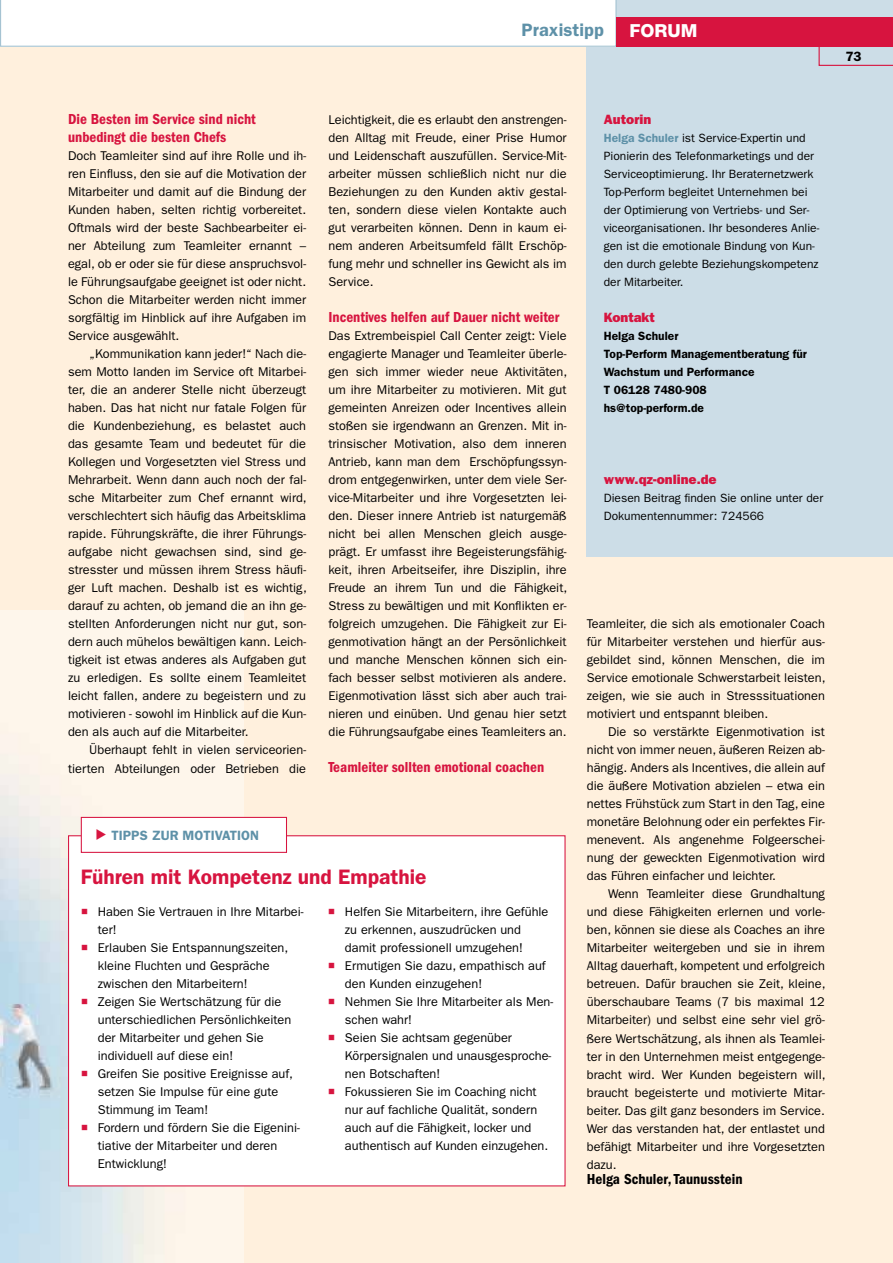
<style>
.page{position:relative;width:893px;height:1263px;background:#fff0dd}
.page>*{position:absolute;margin:0;border:0;box-sizing:border-box;transform-origin:0 0}
.t1{font:600 21px "ITC Franklin Gothic Std";color:#d7143f}
.t2{font:600 18px "ITC Franklin Gothic Std";letter-spacing:.005em;color:#5e91a8}
.t3{font:800 18px "Helvetica Neue LT Std";color:#fff}
.t4{font:15px/18px "ITC Franklin Gothic Std Dm Cd";color:#d7143f}
.t5{font:15px "ITC Franklin Gothic Std Dm Cd";letter-spacing:.005em;color:#000}
.t6{font:13.5px "ITC Franklin Gothic Std Hvy";color:#d7143f}
.t7{font:600 13.5px "ITC Franklin Gothic Std";color:#5e91a8}
.t8{font:600 13.5px "ITC Franklin Gothic Std";color:#000}
.t9{font:12.75px/18px "ITC Franklin Gothic Std";color:#000;text-align:justify}
.t10{font:12px/18px "ITC Franklin Gothic Std";color:#000}
.t11{font:600 12px/18px "ITC Franklin Gothic Std";color:#000}
.s1{font-weight:600;color:#5e91a8}
</style>
<div class="page">
<div style="left:587px;top:0;width:306px;height:556px;background:#ccdde7"></div>
<div style="left:0;top:0;width:617px;height:47px;background:#fff"></div>
<div style="left:617px;top:17px;width:276px;height:30px;background:#d7143f"></div>
<svg style="left:819px;top:47px;width:74px;height:19px"></svg>
<img style="left:0;top:610px;width:244px;height:653px">
<div style="left:68px;top:835px;width:498px;height:351px;background:#fff;border:1px solid #d7143f"></div>
<div style="left:81px;top:817px;width:205px;height:35px;background:#fff"></div>
<div style="left:81px;top:817px;width:206px;height:36px;border:1px solid #d7143f"></div>
<h2 class="t2" style="left:522px;top:19px;width:84px">Praxistipp</h2>
<h2 class="t3" style="left:629px;top:20px;width:70px">FORUM</h2>
<p class="t8" style="left:845px;top:48px;width:18px">73</p>
<p class="t4" style="left:68px;top:110px;width:189px">Die Besten im Service sind nicht unbedingt die besten Chefs</p>
<p class="t9" style="left:68px;top:147px;width:240px">Doch Teamleiter sind auf ihre Rolle und ih&shy;ren Einfluss, den sie auf die Motivation der Mitarbeiter und damit auf die Bindung der Kunden haben, selten richtig vorbereitet.<br>Oftmals wird der beste Sachbearbeiter ei&shy;ner Abteilung zum Teamleiter ernannt – egal, ob er oder sie für diese anspruchsvol&shy;le Führungsaufgabe geeignet ist oder nicht.<br>Schon die Mitarbeiter werden nicht immer sorgfältig im Hinblick auf ihre Aufgaben im Service ausgewählt.</p>
<p class="t9" style="left:68px;top:345px;width:240px;text-indent:21px">„Kommunikation kann jeder!“ Nach die&shy;sem Motto landen im Service oft Mitarbei&shy;ter, die an anderer Stelle nicht überzeugt haben. Das hat nicht nur fatale Folgen für die Kundenbeziehung, es belastet auch das gesamte Team und bedeutet für die Kollegen und Vorgesetzten viel Stress und Mehrarbeit. Wenn dann auch noch der fal&shy;sche Mitarbeiter zum Chef ernannt wird, verschlechtert sich häufig das Arbeitsklima rapide. Führungskräfte, die ihrer Führungs&shy;aufgabe nicht gewachsen sind, sind ge&shy;stresster und müssen ihrem Stress häufi&shy;ger Luft machen. Deshalb ist es wichtig, darauf zu achten, ob jemand die an ihn ge&shy;stellten Anforderungen nicht nur gut, son&shy;dern auch mühelos bewältigen kann. Leich&shy;tigkeit ist etwas anderes als Aufgaben gut zu erledigen. Es sollte einem Teamleitet leicht fallen, andere zu begeistern und zu motivieren - sowohl im Hinblick auf die Kun&shy;den als auch auf die Mitarbeiter.</p>
<p class="t9" style="left:68px;top:741px;width:240px;text-align:right">Überhaupt fehlt in vielen serviceorien&shy;tierten Abteilungen oder Betrieben die</p>
<p class="t7" style="left:112px;top:827px;width:149px">TIPPS ZUR MOTIVATION</p>
<p class="t9" style="left:328px;top:111px;width:240px">Leichtigkeit, die es erlaubt den anstrengen&shy;den Alltag mit Freude, einer Prise Humor und Leidenschaft auszufüllen. Service-Mit&shy;arbeiter müssen schließlich nicht nur die Beziehungen zu den Kunden aktiv gestal&shy;ten, sondern diese vielen Kontakte auch gut verarbeiten können. Denn in kaum ei&shy;nem anderen Arbeitsumfeld fällt Erschöp&shy;fung mehr und schneller ins Gewicht als im Service.</p>
<p class="t4" style="left:328px;top:308px;width:232px">Incentives helfen auf Dauer nicht weiter</p>
<p class="t9" style="left:328px;top:327px;width:240px">Das Extrembeispiel Call Center zeigt: Viele engagierte Manager und Teamleiter überle&shy;gen sich immer wieder neue Aktivitäten, um ihre Mitarbeiter zu motivieren. Mit gut gemeinten Anreizen oder Incentives allein stoßen sie irgendwann an Grenzen. Mit in&shy;trinsischer Motivation, also dem inneren Antrieb, kann man dem Erschöpfungssyn&shy;drom entgegenwirken, unter dem viele Ser&shy;vice-Mitarbeiter und ihre Vorgesetzten lei&shy;den. Dieser innere Antrieb ist naturgemäß nicht bei allen Menschen gleich ausge&shy;prägt. Er umfasst ihre Begeisterungsfähig&shy;keit, ihren Arbeitseifer, ihre Disziplin, ihre Freude an ihrem Tun und die Fähigkeit, Stress zu bewältigen und mit Konflikten er&shy;folgreich umzugehen. Die Fähigkeit zur Ei&shy;genmotivation hängt an der Persönlichkeit und manche Menschen können sich ein&shy;fach besser selbst motivieren als andere.<br>Eigenmotivation lässt sich aber auch trai&shy;nieren und einüben. Und genau hier setzt die Führungsaufgabe eines Teamleiters an.</p>
<p class="t4" style="left:328px;top:758px;width:217px">Teamleiter sollten emotional coachen</p>
<h1 class="t1" style="left:81px;top:865px;width:347px">Führen mit Kompetenz und Empathie</h1>
<p class="t9" style="left:98px;top:903px;width:207px;text-align:left">Haben Sie Vertrauen in Ihre Mitarbei&shy;ter!<br>Erlauben Sie Entspannungszeiten, kleine Fluchten und Gespräche zwischen den Mitarbeitern!<br>Zeigen Sie Wertschätzung für die unterschiedlichen Persönlichkeiten der Mitarbeiter und gehen Sie individuell auf diese ein!<br>Greifen Sie positive Ereignisse auf, setzen Sie Impulse für eine gute<br>Stimmung im Team!<br>Fordern und fördern Sie die Eigenini&shy;tiative der Mitarbeiter und deren<br>Entwicklung!</p>
<p class="t9" style="left:345px;top:903px;width:210px;text-align:left">Helfen Sie Mitarbeitern, ihre Gefühle zu erkennen, auszudrücken und damit professionell umzugehen!<br>Ermutigen Sie dazu, empathisch auf den Kunden einzugehen!<br>Nehmen Sie Ihre Mitarbeiter als Men&shy;schen wahr!<br>Seien Sie achtsam gegenüber<br>Körpersignalen und unausgesproche&shy;nen Botschaften!<br>Fokussieren Sie im Coaching nicht nur auf fachliche Qualität, sondern auch auf die Fähigkeit, locker und authentisch auf Kunden einzugehen.</p>
<p class="t6" style="left:604px;top:112px;width:49px">Autorin</p>
<p class="t10" style="left:604px;top:129px;width:217px"><span class="s1">Helga Schuler</span> ist Service-Expertin und Pionierin des Telefonmarketings und der Serviceoptimierung. Ihr Beraternetzwerk Top-Perform begleitet Unternehmen bei der Optimierung von Vertriebs- und Ser&shy;viceorganisationen. Ihr besonderes Anlie&shy;gen ist die emotionale Bindung von Kun&shy;den durch gelebte Beziehungskompetenz der Mitarbeiter.</p>
<p class="t6" style="left:604px;top:310px;width:53px">Kontakt</p>
<p class="t11" style="left:604px;top:327px;width:205px">Helga Schuler<br>Top-Perform Managementberatung für<br>Wachstum und Performance<br>T 06128 7480-908 hs@top-perform.de</p>
<p class="t6" style="left:604px;top:472px;width:114px">www.qz-online.de</p>
<p class="t10" style="left:604px;top:489px;width:221px">Diesen Beitrag finden Sie online unter der<br>Dokumentennummer: 724566</p>
<p class="t9" style="left:587px;top:615px;width:240px">Teamleiter, die sich als emotionaler Coach für Mitarbeiter verstehen und hierfür aus&shy;gebildet sind, können Menschen, die im Service emotionale Schwerstarbeit leisten, zeigen, wie sie auch in Stresssituationen motiviert und entspannt bleiben.</p>
<p class="t9" style="left:587px;top:723px;width:240px;text-indent:21px">Die so verstärkte Eigenmotivation ist nicht von immer neuen, äußeren Reizen ab&shy;hängig. Anders als Incentives, die allein auf die äußere Motivation abzielen – etwa ein nettes Frühstück zum Start in den Tag, eine monetäre Belohnung oder ein perfektes Fir&shy;menevent. Als angenehme Folgeerschei&shy;nung der geweckten Eigenmotivation wird das Führen einfacher und leichter.</p>
<p class="t9" style="left:587px;top:885px;width:240px;text-indent:21px">Wenn Teamleiter diese Grundhaltung und diese Fähigkeiten erlernen und vorle&shy;ben, können sie diese als Coaches an ihre Mitarbeiter weitergeben und sie in ihrem Alltag dauerhaft, kompetent und erfolgreich betreuen. Dafür brauchen sie Zeit, kleine, überschaubare Teams (7 bis maximal 12<br>Mitarbeiter) und selbst eine sehr viel grö&shy;ßere Wertschätzung, als ihnen als Teamlei&shy;ter in den Unternehmen meist entgegenge&shy;bracht wird. Wer Kunden begeistern will, braucht begeisterte und motivierte Mitar&shy;beiter. Das gilt ganz besonders im Service.<br>Wer das verstanden hat, der entlastet und befähigt Mitarbeiter und ihre Vorgesetzten dazu.</p>
<p class="t5" style="left:587px;top:1171px;width:157px">Helga Schuler, Taunusstein</p>
</div>
